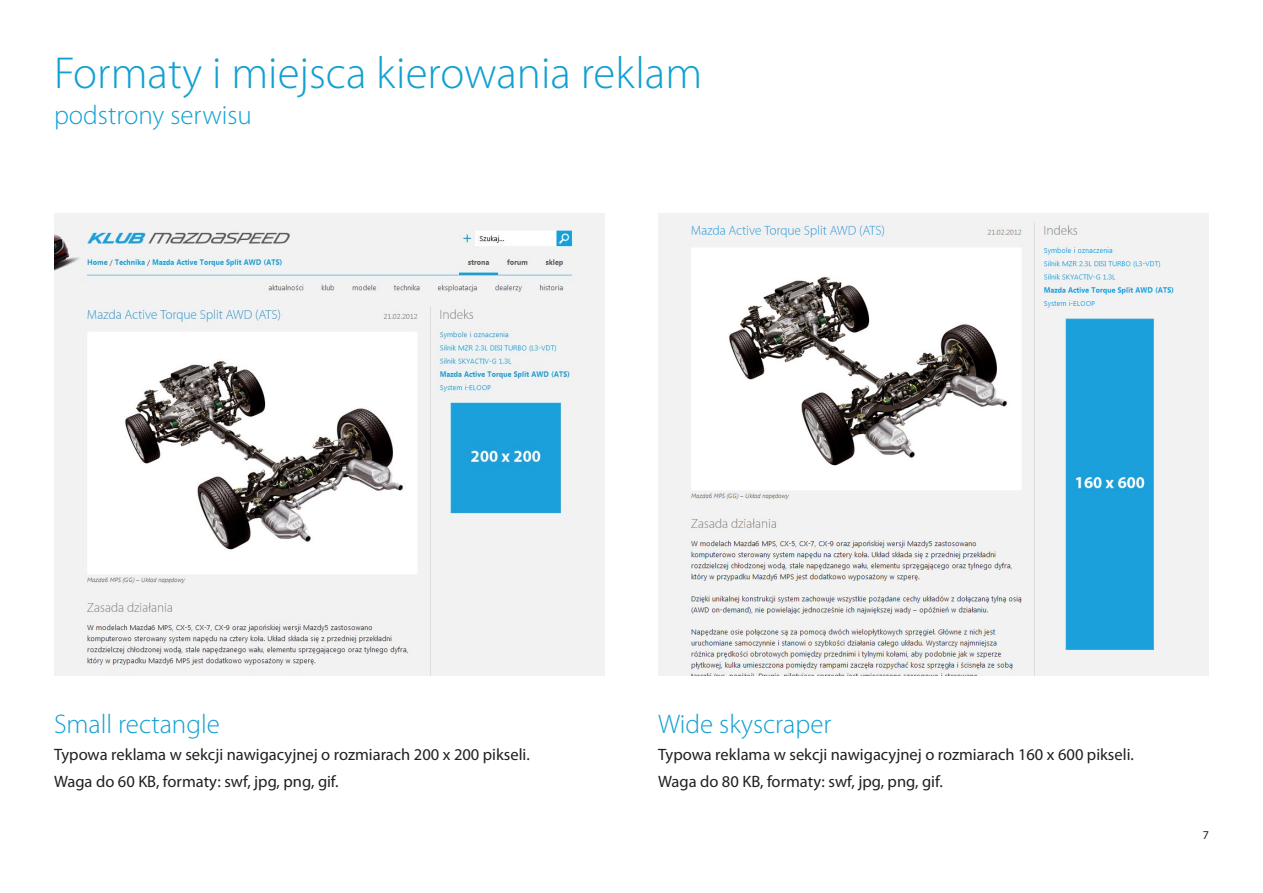
<style>
.page{position:relative;width:1263px;height:893px;background:#fff}
.page>*{position:absolute;margin:0;border:0;box-sizing:border-box;transform-origin:0 0}
.t1{font:300 45px "Myriad Pro";color:#11a0d1}
.t2{font:300 27px "Myriad Pro";color:#11a0d1}
.t3{font:16.5px/27px "Myriad Pro";color:#231f20}
.t4{font:12px "Myriad Pro";color:#231f20}
</style>
<div class="page">
<img style="left:658px;top:213px;width:551px;height:462px">
<img style="left:54px;top:213px;width:551px;height:462px">
<h1 class="t1" style="left:54px;top:48px;width:650px">Formaty i miejsca kierowania reklam</h1>
<h2 class="t2" style="left:54px;top:100px;width:199px">podstrony serwisu</h2>
<h2 class="t2" style="left:54px;top:709px;width:167px">Small rectangle</h2>
<p class="t3" style="left:54px;top:740px;width:477px">Typowa reklama w sekcji nawigacyjnej o rozmiarach 200 x 200 pikseli.<br>Waga do 60 KB, formaty: swf, jpg, png, gif.</p>
<h2 class="t2" style="left:658px;top:709px;width:175px">Wide skyscraper</h2>
<p class="t3" style="left:658px;top:740px;width:477px">Typowa reklama w sekcji nawigacyjnej o rozmiarach 160 x 600 pikseli.<br>Waga do 80 KB, formaty: swf, jpg, png, gif.</p>
<p class="t4" style="left:1203px;top:827px;width:8px">7</p>
</div>
